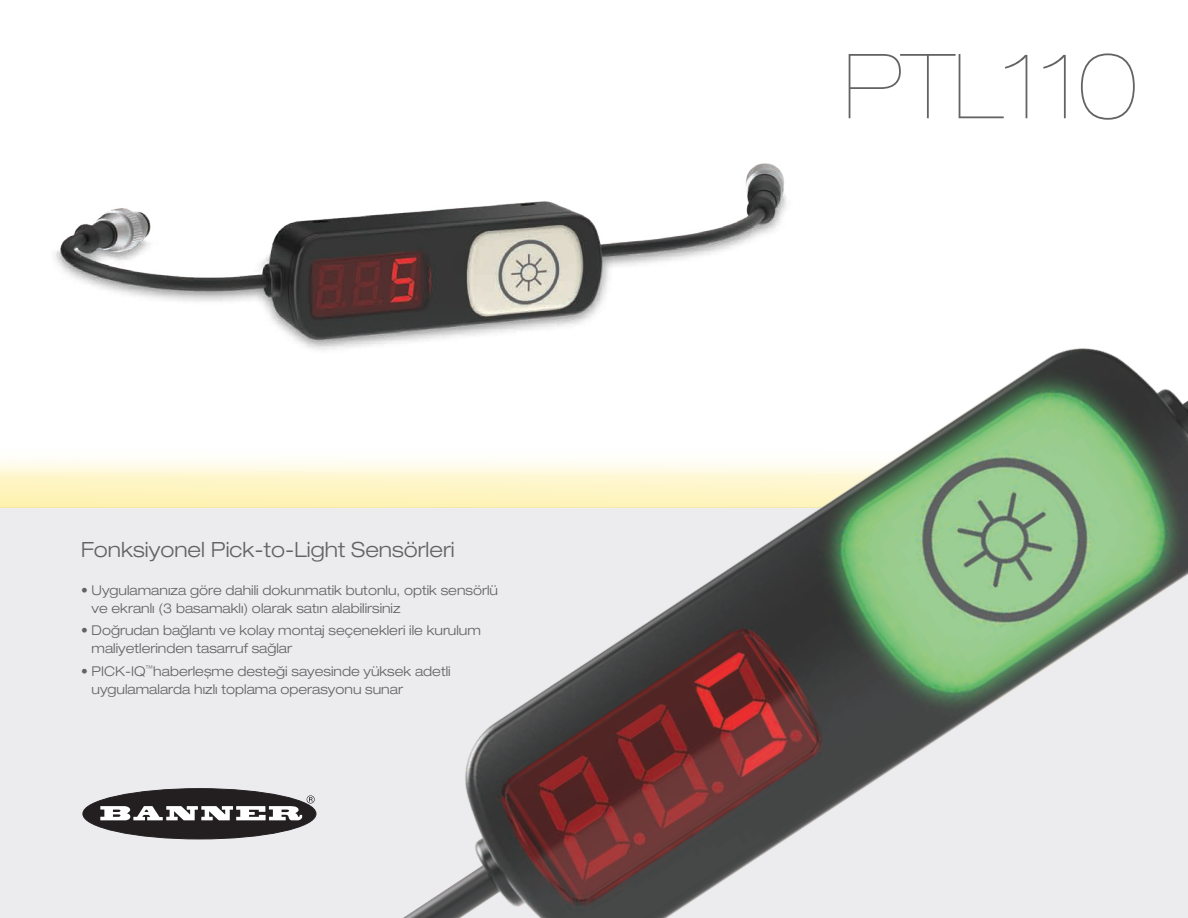
<style>
.page{position:relative;width:1188px;height:918px;background:#fff}
.page>*{position:absolute;margin:0;border:0;box-sizing:border-box;transform-origin:0 0}
.t1{font:200 expanded 90px "Helvetica Neue LT Pro";color:#636366}
.t2{font:300 expanded 21px "Helvetica Neue LT Pro";color:#636366}
.t3{font:300 expanded 13.5px/18px "Helvetica Neue LT Pro";color:#636366}
</style>
<div class="page">
<div style="left:0;top:508px;width:1188px;height:410px;background:#ececee"></div>
<div style="left:83px;top:789px;width:233px;height:50px;background:#231f20;border-radius:50%"></div>
<div style="left:82px;top:788px;width:234px;height:51px;border:1px solid #231f20;border-radius:50%"></div>
<svg style="left:100px;top:795px;width:209px;height:25px"></svg>
<img style="left:309px;top:348px;width:879px;height:570px">
<img style="left:0;top:163px;width:917px;height:296px">
<h2 class="t2" style="left:81px;top:537px;width:375px">Fonksiyonel Pick-to-Light Sensörleri</h2>
<p class="t3" style="left:92px;top:581px;width:408px;text-indent:-11px">• Uygulamanıza göre dahili dokunmatik butonlu, optik sensörlü ve ekranlı (3 basamaklı) olarak satın alabilirsiniz</p>
<p class="t3" style="left:92px;top:621px;width:391px;text-indent:-11px">• Doğrudan bağlantı ve kolay montaj seçenekleri ile kurulum maliyetlerinden tasarruf sağlar</p>
<p class="t3" style="left:92px;top:662px;width:361px;text-indent:-11px">• PICK-IQ<sup>™</sup>haberleşme desteği sayesinde yüksek adetli uygulamalarda hızlı toplama operasyonu sunar</p>
<h1 class="t1" style="left:844px;top:34px;width:295px">PTL110</h1>
</div>
